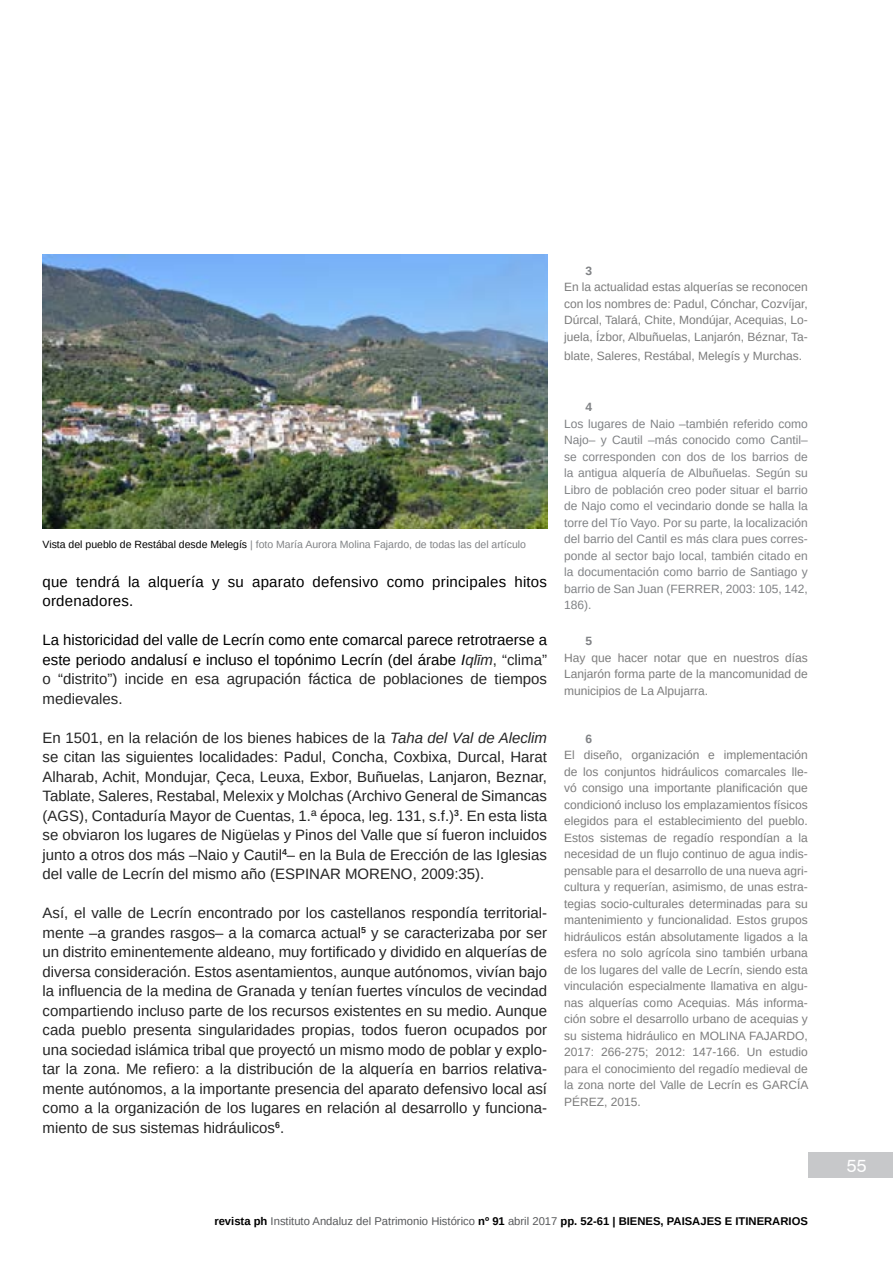
<style>
.page{position:relative;width:893px;height:1263px;background:#fff}
.page>*{position:absolute;margin:0;border:0;box-sizing:border-box;transform-origin:0 0}
.t1{font:18px "Swiss 721 BT";color:#fff}
.t2{font:15px/19.5px "Arimo";color:#252525;text-align:justify}
.t3{font:15px/19.5px "Arimo";letter-spacing:.015em;color:#000}
.t4{font:12px/16.5px "Arimo";color:#7c7c7c;text-align:justify}
.t5{font:12px/16.5px "Arimo";color:#808285;text-align:justify}
.t6{font:700 12px "Arimo";color:#808285}
.t7{font:700 11.25px "Arimo";color:#000}
.t8{font:10.5px "Arimo";color:#808285}
.s1{color:#000}
.s2{font-style:italic}
.s3{font-style:italic;color:#252525}
.s4{color:#252525}
.s5{font-weight:400;color:#58595b}
</style>
<div class="page">
<div style="left:808px;top:1152px;width:85px;height:26px;background:#c7c8ca"></div>
<img style="left:43px;top:254px;width:504px;height:274px">
<p class="t8" style="left:43px;top:537px;width:485px"><span class="s1">Vista del pueblo de Restábal desde Melegís</span> | foto María Aurora Molina Fajardo, de todas las del artículo</p>
<p class="t3" style="left:43px;top:572px;width:506px">que tendrá la alquería y su aparato defensivo como principales hitos ordenadores.</p>
<p class="t3" style="left:43px;top:630px;width:506px;text-align:justify">La historicidad del valle de Lecrín como ente comarcal parece retrotraerse a este periodo andalusí e incluso el topónimo Lecrín (del árabe <span class="s2">I</span><span class="s3">qlīm</span><span class="s4">, “clima” o “distrito”) incide en esa agrupación fáctica de poblaciones de tiempos medievales.</span></p>
<p class="t2" style="left:43px;top:728px;width:506px">En 1501, en la relación de los bienes habices de la <span class="s2">Taha del Val de Aleclim </span>se citan las siguientes localidades: Padul, Concha, Coxbixa, Durcal, Harat Alharab, Achit, Mondujar, Çeca, Leuxa, Exbor, Buñuelas, Lanjaron, Beznar, Tablate, Saleres, Restabal, Melexix y Molchas (Archivo General de Simancas (AGS), Contaduría Mayor de Cuentas, 1.ª época, leg. 131, s.f.)<sup>3</sup>. En esta lista se obviaron los lugares de Nigüelas y Pinos del Valle que sí fueron incluidos junto a otros dos más –Naio y Cautil<sup>4</sup>– en la Bula de Erección de las Iglesias del valle de Lecrín del mismo año (ESPINAR MORENO, 2009:35).</p>
<p class="t2" style="left:43px;top:903px;width:506px">Así, el valle de Lecrín encontrado por los castellanos respondía territorial&shy;mente –a grandes rasgos– a la comarca actual<sup>5</sup> y se caracterizaba por ser un distrito eminentemente aldeano, muy fortificado y dividido en alquerías de diversa consideración. Estos asentamientos, aunque autónomos, vivían bajo la influencia de la medina de Granada y tenían fuertes vínculos de vecindad compartiendo incluso parte de los recursos existentes en su medio. Aunque cada pueblo presenta singularidades propias, todos fueron ocupados por una sociedad islámica tribal que proyectó un mismo modo de poblar y explo&shy;tar la zona. Me refiero: a la distribución de la alquería en barrios relativa&shy;mente autónomos, a la importante presencia del aparato defensivo local así como a la organización de los lugares en relación al desarrollo y funciona&shy;miento de sus sistemas hidráulicos<sup>6</sup>.</p>
<p class="t6" style="left:585px;top:262px;width:8px">3</p>
<p class="t4" style="left:564px;top:279px;width:245px">En la actualidad estas alquerías se reconocen con los nombres de: Padul, Cónchar, Cozvíjar, Dúrcal, Talará, Chite, Mondújar, Acequias, Lo&shy;juela, Ízbor, Albuñuelas, Lanjarón, Béznar, Ta-</p>
<p class="t4" style="left:564px;top:348px;width:240px">blate, Saleres, Restábal, Melegís y Murchas.</p>
<p class="t6" style="left:585px;top:399px;width:8px">4</p>
<p class="t5" style="left:564px;top:415px;width:245px">Los lugares de Naio –también referido como Najo– y Cautil –más conocido como Cantil– se corresponden con dos de los barrios de la antigua alquería de Albuñuelas. Según su Libro de población creo poder situar el barrio de Najo como el vecindario donde se halla la torre del Tío Vayo. Por su parte, la localización del barrio del Cantil es más clara pues corres&shy;ponde al sector bajo local, también citado en la documentación como barrio de Santiago y barrio de San Juan (FERRER, 2003: 105, 142, 186).</p>
<p class="t6" style="left:585px;top:633px;width:8px">5</p>
<p class="t4" style="left:564px;top:649px;width:245px">Hay que hacer notar que en nuestros días Lanjarón forma parte de la mancomunidad de municipios de La Alpujarra.</p>
<p class="t6" style="left:585px;top:730px;width:8px">6</p>
<p class="t4" style="left:564px;top:747px;width:246px">El diseño, organización e implementación de los conjuntos hidráulicos comarcales lle&shy;vó consigo una importante planificación que condicionó incluso los emplazamientos físicos elegidos para el establecimiento del pueblo.<br>Estos sistemas de regadío respondían a la necesidad de un flujo continuo de agua indis&shy;pensable para el desarrollo de una nueva agri&shy;cultura y requerían, asimismo, de unas estra&shy;tegias socio-culturales determinadas para su mantenimiento y funcionalidad. Estos grupos hidráulicos están absolutamente ligados a la esfera no solo agrícola sino también urbana de los lugares del valle de Lecrín, siendo esta vinculación especialmente llamativa en algu&shy;nas alquerías como Acequias. Más informa&shy;ción sobre el desarrollo urbano de acequias y su sistema hidráulico en MOLINA FAJARDO, 2017: 266-275; 2012: 147-166. Un estudio para el conocimiento del regadío medieval de la zona norte del Valle de Lecrín es GARCÍA PÉREZ, 2015.</p>
<p class="t7" style="left:214px;top:1213px;width:595px">revista ph <span class="s5">Instituto Andaluz del Patrimonio Histórico</span> nº 91 <span class="s5">abril 2017</span> pp. 52-61 | BIENES, PAISAJES E ITINERARIOS</p>
<p class="t1" style="left:847px;top:1154px;width:21px">55</p>
</div>
